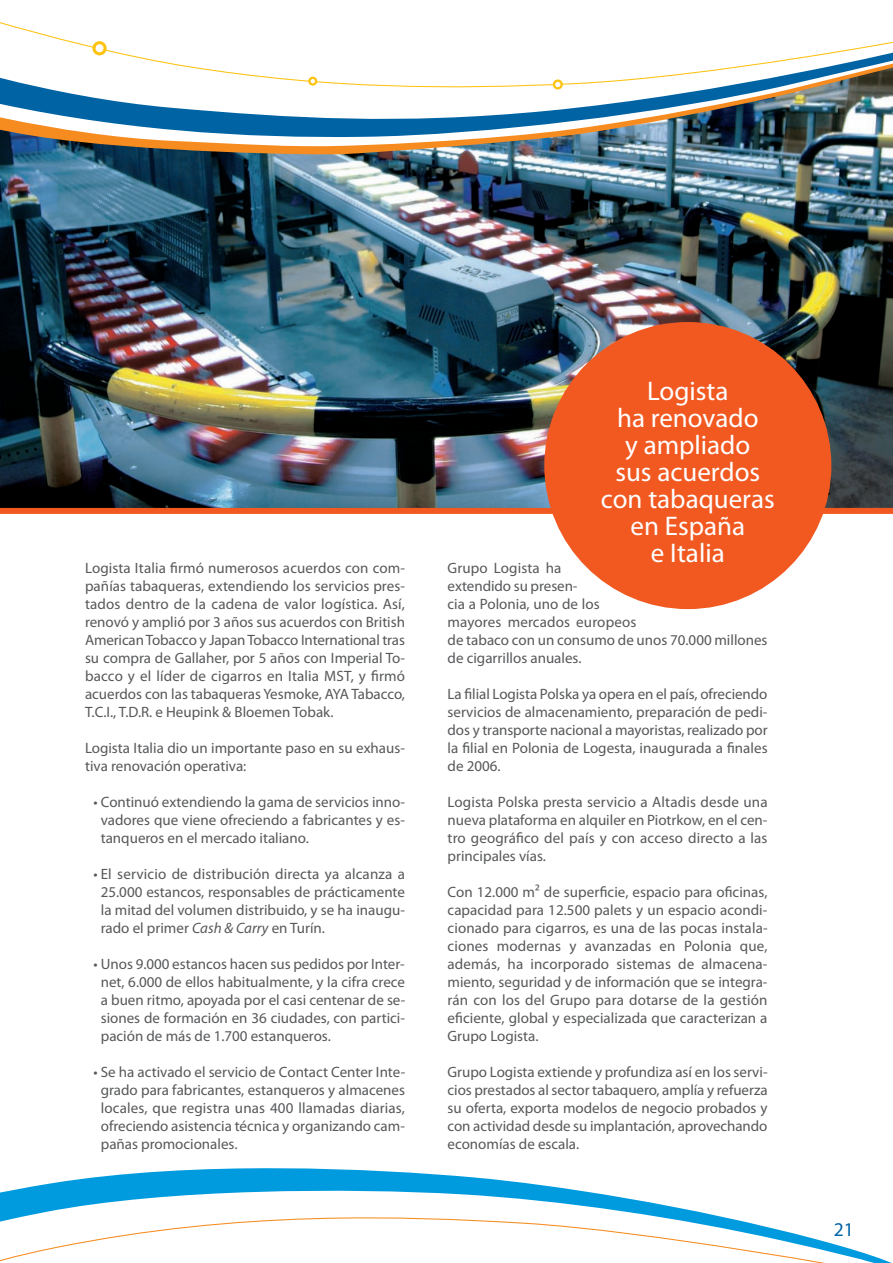
<style>
.page{position:relative;width:893px;height:1263px;background:#fff}
.page>*{position:absolute;margin:0;border:0;box-sizing:border-box;transform-origin:0 0}
.t1{font:27px/27px "Myriad Pro";color:#fff;text-align:center}
.t2{font:19.5px "Myriad Pro";color:#0063a4}
.t3{font:15px/18px "Myriad Pro";color:#57585a;text-align:justify}
.s1{font-style:italic}
</style>
<div class="page">
<img style="left:0;top:155px;width:893px;height:353px">
<svg style="left:0;top:1168px;width:892px;height:95px"></svg>
<img style="left:0;top:22px;width:893px;height:133px">
<svg style="left:0;top:1210px;width:868px;height:53px"></svg>
<div style="left:0;top:508px;width:893px;height:6px;background:#f15921"></div>
<div style="left:544px;top:322px;width:287px;height:287px;background:#f15921;border-radius:50%"></div>
<p class="t3" style="left:85px;top:560px;width:322px">Logista Italia firmó numerosos acuerdos con com&shy;pañías tabaqueras, extendiendo los servicios pres&shy;tados dentro de la cadena de valor logística. Así, renovó y amplió por 3 años sus acuerdos con British American Tobacco y Japan Tobacco International tras su compra de Gallaher, por 5 años con Imperial To&shy;bacco y el líder de cigarros en Italia MST, y firmó acuerdos con las tabaqueras Yesmoke, AYA Tabacco, T.C.I., T.D.R. e Heupink &amp; Bloemen Tobak.</p>
<p class="t3" style="left:85px;top:740px;width:321px">Logista Italia dio un importante paso en su exhaus&shy;tiva renovación operativa:</p>
<p class="t3" style="left:101px;top:794px;width:306px;text-indent:-7px">• Continuó extendiendo la gama de servicios inno&shy;vadores que viene ofreciendo a fabricantes y es&shy;tanqueros en el mercado italiano.</p>
<p class="t3" style="left:101px;top:866px;width:306px;text-indent:-7px">• El servicio de distribución directa ya alcanza a 25.000 estancos, responsables de prácticamente la mitad del volumen distribuido, y se ha inaugu&shy;rado el primer <span class="s1">Cash &amp; Carry</span> en Turín.</p>
<p class="t3" style="left:101px;top:956px;width:306px;text-indent:-7px">• Unos 9.000 estancos hacen sus pedidos por Inter&shy;net, 6.000 de ellos habitualmente, y la cifra crece a buen ritmo, apoyada por el casi centenar de se&shy;siones de formación en 36 ciudades, con partici&shy;pación de más de 1.700 estanqueros.</p>
<p class="t3" style="left:101px;top:1064px;width:306px;text-indent:-7px">• Se ha activado el servicio de Contact Center Inte&shy;grado para fabricantes, estanqueros y almacenes locales, que registra unas 400 llamadas diarias, ofreciendo asistencia técnica y organizando cam&shy;pañas promocionales.</p>
<h1 class="t1" style="left:601px;top:379px;width:175px">Logista<br>ha renovado<br>y ampliado<br>sus acuerdos con tabaqueras en España<br>e Italia</h1>
<p class="t3" style="left:448px;top:560px;width:321px;text-align:left">Grupo Logista ha<br>extendido su presen-<br>cia a Polonia, uno de los<br>mayores mercados europeos<br>de tabaco con un consumo de unos 70.000 millones de cigarrillos anuales.</p>
<p class="t3" style="left:448px;top:686px;width:322px">La filial Logista Polska ya opera en el país, ofreciendo servicios de almacenamiento, preparación de pedi&shy;dos y transporte nacional a mayoristas, realizado por la filial en Polonia de Logesta, inaugurada a finales de 2006.</p>
<p class="t3" style="left:448px;top:794px;width:321px">Logista Polska presta servicio a Altadis desde una nueva plataforma en alquiler en Piotrkow, en el cen&shy;tro geográfico del país y con acceso directo a las principales vías.</p>
<p class="t3" style="left:448px;top:884px;width:322px">Con 12.000 m² de superficie, espacio para oficinas, capacidad para 12.500 palets y un espacio acondi&shy;cionado para cigarros, es una de las pocas instala&shy;ciones modernas y avanzadas en Polonia que, además, ha incorporado sistemas de almacena&shy;miento, seguridad y de información que se integra&shy;rán con los del Grupo para dotarse de la gestión eficiente, global y especializada que caracterizan a Grupo Logista.</p>
<p class="t3" style="left:448px;top:1064px;width:322px">Grupo Logista extiende y profundiza así en los servi&shy;cios prestados al sector tabaquero, amplía y refuerza su oferta, exporta modelos de negocio probados y con actividad desde su implantación, aprovechando economías de escala.</p>
<h2 class="t2" style="left:834px;top:1222px;width:22px">21</h2>
</div>
